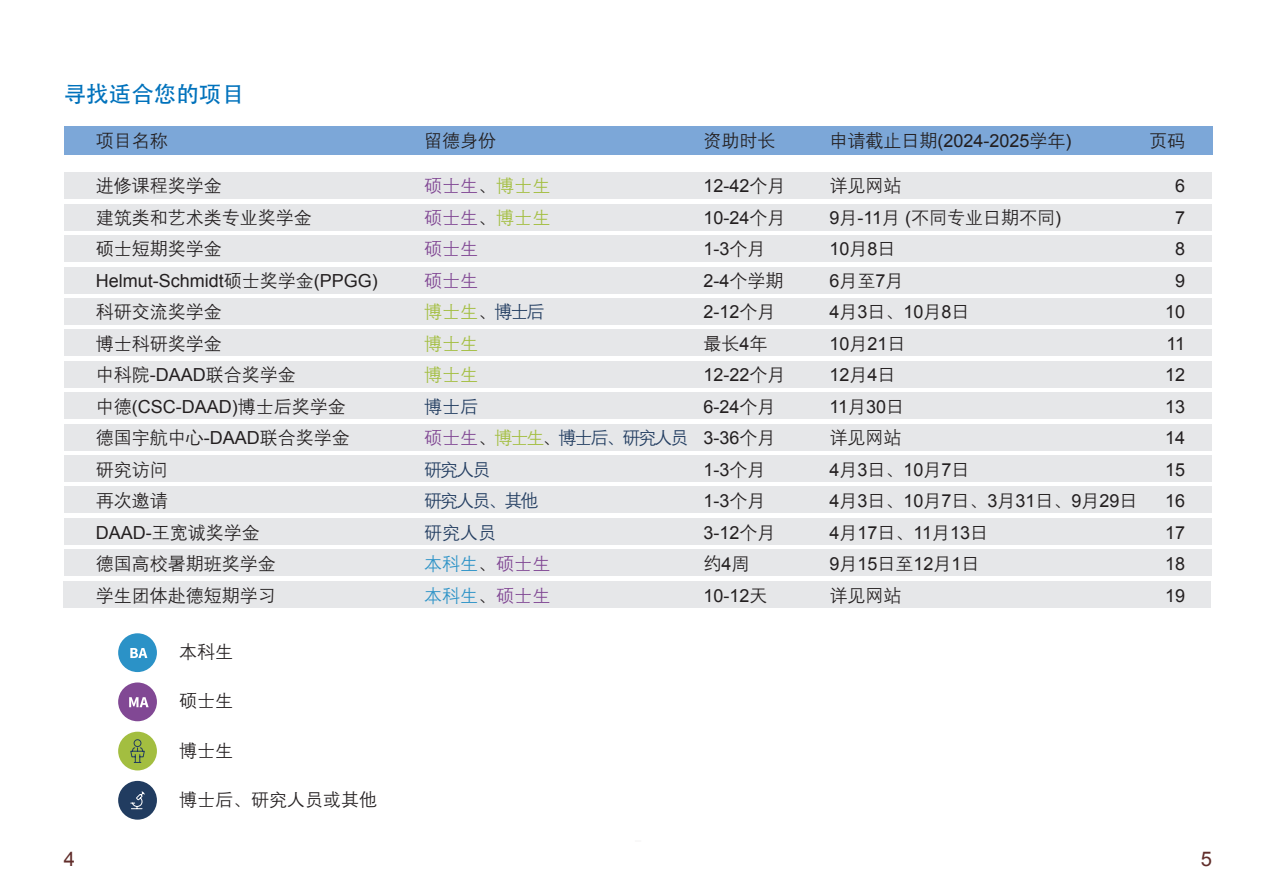
<style>
.page{position:relative;width:1276px;height:893px;background:#fff}
.page>*{position:absolute;margin:0;border:0;box-sizing:border-box;transform-origin:0 0}
.t1{font:22.5px "ST Heiti";color:#0072bc}
.t2{font:20.25px "Arial";color:#612d2a}
.t3{font:18px "Arial";color:#231f20}
.t4{font:18px "FZZDXJW GB1 0";color:#231f20}
.t5{font:18px "FZZDXJW GB1 0";letter-spacing:-.11em;color:#213c60}
.t6{font:18px "FZZDXJW GB1 0";color:#814894}
.t7{font:18px "FZZDXJW GB1 0";color:#2b92c7}
.t8{font:18px "FZZDXJW GB1 0";color:#a3be40}
.s1{font-family:"FZZDXJW GB1 0"}
.s2{color:#231f20}
.s3{color:#a3be40}
.s4{font-family:"Arial"}
.s5{color:#213c60}
.s6{color:#814894}
.s7{font-family:"Arial";color:#231f20}
</style>
<div class="page">
<div style="left:63px;top:581px;width:1148px;height:26px;background:#e6e7e9"></div>
<div style="left:64px;top:424px;width:1147px;height:26px;background:#e6e7e9"></div>
<div style="left:116px;top:632px;width:43px;height:42px;background:#2b92c7;border-radius:50%"></div>
<svg style="left:130px;top:648px;width:17px;height:10px"></svg>
<div style="left:115px;top:630px;width:45px;height:45px;border:3px solid #fff;border-radius:50%"></div>
<div style="left:117px;top:682px;width:41px;height:40px;background:#814894;border-radius:50%"></div>
<svg style="left:129px;top:697px;width:20px;height:10px"></svg>
<div style="left:116px;top:681px;width:43px;height:42px;border:2px solid #fff;border-radius:50%"></div>
<svg style="left:116px;top:779px;width:43px;height:42px"></svg>
<svg style="left:130px;top:791px;width:15px;height:18px"></svg>
<div style="left:115px;top:777px;width:45px;height:46px;border:3px solid #fff;border-radius:50%"></div>
<svg style="left:116px;top:730px;width:43px;height:42px"></svg>
<svg style="left:130px;top:739px;width:15px;height:24px"></svg>
<div style="left:115px;top:728px;width:45px;height:46px;border:3px solid #fff;border-radius:50%"></div>
<div style="left:64px;top:126px;width:1148px;height:28px;background:#7ca7d8"></div>
<div style="left:64px;top:173px;width:1147px;height:26px;background:#e6e7e9"></div>
<div style="left:64px;top:204px;width:1147px;height:26px;background:#e6e7e9"></div>
<div style="left:64px;top:236px;width:1147px;height:26px;background:#e6e7e9"></div>
<div style="left:64px;top:267px;width:1147px;height:26px;background:#e6e7e9"></div>
<div style="left:64px;top:298px;width:1147px;height:27px;background:#e6e7e9"></div>
<div style="left:64px;top:330px;width:1147px;height:26px;background:#e6e7e9"></div>
<div style="left:64px;top:361px;width:1147px;height:26px;background:#e6e7e9"></div>
<div style="left:64px;top:393px;width:1147px;height:26px;background:#e6e7e9"></div>
<div style="left:64px;top:455px;width:1147px;height:27px;background:#e6e7e9"></div>
<div style="left:64px;top:487px;width:1147px;height:26px;background:#e6e7e9"></div>
<div style="left:64px;top:518px;width:1147px;height:26px;background:#e6e7e9"></div>
<div style="left:64px;top:550px;width:1147px;height:26px;background:#e6e7e9"></div>
<p class="t1" style="left:64px;top:83px;width:181px">寻找适合您的项目</p>
<p class="t4" style="left:96px;top:131px;width:73px">项目名称</p>
<p class="t4" style="left:424px;top:131px;width:73px">留德身份</p>
<p class="t4" style="left:703px;top:131px;width:73px">资助时长</p>
<p class="t3" style="left:829px;top:131px;width:244px"><span class="s1">申请截止日期</span>(2024-2025<span class="s1">学年</span>)</p>
<p class="t4" style="left:1149px;top:131px;width:38px">页码</p>
<p class="t4" style="left:96px;top:176px;width:127px">进修课程奖学金</p>
<p class="t6" style="left:424px;top:176px;width:127px">硕士生<span class="s2">、</span><span class="s3">博士生</span></p>
<p class="t3" style="left:703px;top:176px;width:84px">12-42<span class="s1">个月</span></p>
<p class="t4" style="left:829px;top:176px;width:73px">详见网站</p>
<p class="t3" style="left:1175px;top:176px;width:12px">6</p>
<p class="t4" style="left:96px;top:208px;width:217px">建筑类和艺术类专业奖学金</p>
<p class="t6" style="left:424px;top:208px;width:127px">硕士生<span class="s2">、</span><span class="s3">博士生</span></p>
<p class="t3" style="left:703px;top:207px;width:84px">10-24<span class="s1">个月</span></p>
<p class="t4" style="left:829px;top:208px;width:233px"><span class="s4">9</span>月<span class="s4">-11</span>月 <span class="s4">(</span>不同专业日期不同<span class="s4">)</span></p>
<p class="t3" style="left:1175px;top:207px;width:12px">7</p>
<p class="t4" style="left:96px;top:239px;width:127px">硕士短期奖学金</p>
<p class="t6" style="left:424px;top:239px;width:55px">硕士生</p>
<p class="t3" style="left:703px;top:239px;width:64px">1-3<span class="s1">个月</span></p>
<p class="t3" style="left:829px;top:239px;width:68px">10<span class="s1">月</span>8<span class="s1">日</span></p>
<p class="t3" style="left:1175px;top:239px;width:12px">8</p>
<p class="t3" style="left:96px;top:270px;width:284px">Helmut-Schmidt<span class="s1">硕士奖学金</span>(PPGG)</p>
<p class="t6" style="left:424px;top:271px;width:55px">硕士生</p>
<p class="t3" style="left:703px;top:270px;width:82px">2-4<span class="s1">个学期</span></p>
<p class="t4" style="left:829px;top:271px;width:76px"><span class="s4">6</span>月至<span class="s4">7</span>月</p>
<p class="t3" style="left:1175px;top:270px;width:12px">9</p>
<p class="t4" style="left:96px;top:302px;width:127px">科研交流奖学金</p>
<p class="t8" style="left:424px;top:302px;width:122px">博士生<span class="s2">、</span><span class="s5">博士后</span></p>
<p class="t3" style="left:703px;top:302px;width:74px">2-12<span class="s1">个月</span></p>
<p class="t3" style="left:829px;top:302px;width:142px">4<span class="s1">月</span>3<span class="s1">日、</span>10<span class="s1">月</span>8<span class="s1">日</span></p>
<p class="t3" style="left:1165px;top:302px;width:22px">10</p>
<p class="t4" style="left:96px;top:334px;width:127px">博士科研奖学金</p>
<p class="t8" style="left:424px;top:334px;width:55px">博士生</p>
<p class="t4" style="left:703px;top:334px;width:66px">最长<span class="s4">4</span>年</p>
<p class="t3" style="left:829px;top:333px;width:78px">10<span class="s1">月</span>21<span class="s1">日</span></p>
<p class="t3" style="left:1166px;top:333px;width:20px">11</p>
<p class="t4" style="left:96px;top:365px;width:201px">中科院<span class="s4">-DAAD</span>联合奖学金</p>
<p class="t8" style="left:424px;top:365px;width:55px">博士生</p>
<p class="t3" style="left:703px;top:365px;width:84px">12-22<span class="s1">个月</span></p>
<p class="t3" style="left:829px;top:365px;width:68px">12<span class="s1">月</span>4<span class="s1">日</span></p>
<p class="t3" style="left:1165px;top:365px;width:22px">12</p>
<p class="t3" style="left:96px;top:396px;width:252px"><span class="s1">中德</span>(CSC-DAAD)<span class="s1">博士后奖学金</span></p>
<p class="t5" style="left:424px;top:397px;width:55px">博士后</p>
<p class="t3" style="left:703px;top:396px;width:74px">6-24<span class="s1">个月</span></p>
<p class="t3" style="left:829px;top:396px;width:76px">11<span class="s1">月</span>30<span class="s1">日</span></p>
<p class="t3" style="left:1165px;top:396px;width:22px">13</p>
<p class="t4" style="left:96px;top:428px;width:255px">德国宇航中心<span class="s4">-DAAD</span>联合奖学金</p>
<p class="t5" style="left:424px;top:428px;width:353px"><span class="s6">硕士生</span><span class="s2">、</span><span class="s3">博士生</span><span class="s2">、</span>博士后、研究人员 <span class="s7">3-36</span><span class="s2">个月</span></p>
<p class="t4" style="left:829px;top:428px;width:73px">详见网站</p>
<p class="t3" style="left:1165px;top:428px;width:22px">14</p>
<p class="t4" style="left:96px;top:460px;width:73px">研究访问</p>
<p class="t5" style="left:424px;top:460px;width:68px">研究人员</p>
<p class="t3" style="left:703px;top:459px;width:64px">1-3<span class="s1">个月</span></p>
<p class="t3" style="left:829px;top:459px;width:142px">4<span class="s1">月</span>3<span class="s1">日、</span>10<span class="s1">月</span>7<span class="s1">日</span></p>
<p class="t3" style="left:1165px;top:459px;width:22px">15</p>
<p class="t4" style="left:96px;top:491px;width:73px">再次邀请</p>
<p class="t5" style="left:424px;top:491px;width:116px">研究人员、其他</p>
<p class="t3" style="left:703px;top:491px;width:64px">1-3<span class="s1">个月</span></p>
<p class="t3" style="left:829px;top:491px;width:310px">4<span class="s1">月</span>3<span class="s1">日、</span>10<span class="s1">月</span>7<span class="s1">日、</span>3<span class="s1">月</span>31<span class="s1">日、</span>9<span class="s1">月</span>29<span class="s1">日</span></p>
<p class="t3" style="left:1165px;top:491px;width:22px">16</p>
<p class="t4" style="left:96px;top:523px;width:165px"><span class="s4">DAAD-</span>王宽诚奖学金</p>
<p class="t5" style="left:424px;top:523px;width:73px">研究人员</p>
<p class="t3" style="left:703px;top:522px;width:74px">3-12<span class="s1">个月</span></p>
<p class="t3" style="left:829px;top:522px;width:160px">4<span class="s1">月</span>17<span class="s1">日、</span>11<span class="s1">月</span>13<span class="s1">日</span></p>
<p class="t3" style="left:1165px;top:522px;width:22px">17</p>
<p class="t4" style="left:96px;top:554px;width:181px">德国高校暑期班奖学金</p>
<p class="t7" style="left:424px;top:554px;width:127px">本科生<span class="s2">、</span><span class="s6">硕士生</span></p>
<p class="t4" style="left:703px;top:554px;width:48px">约<span class="s4">4</span>周</p>
<p class="t3" style="left:829px;top:554px;width:152px">9<span class="s1">月</span>15<span class="s1">日至</span>12<span class="s1">月</span>1<span class="s1">日</span></p>
<p class="t3" style="left:1165px;top:554px;width:22px">18</p>
<p class="t4" style="left:96px;top:586px;width:181px">学生团体赴德短期学习</p>
<p class="t7" style="left:424px;top:586px;width:127px">本科生<span class="s2">、</span><span class="s6">硕士生</span></p>
<p class="t3" style="left:703px;top:585px;width:66px">10-12<span class="s1">天</span></p>
<p class="t4" style="left:829px;top:586px;width:73px">详见网站</p>
<p class="t3" style="left:1165px;top:585px;width:22px">19</p>
<p class="t4" style="left:179px;top:642px;width:55px">本科生</p>
<p class="t4" style="left:179px;top:691px;width:55px">硕士生</p>
<p class="t4" style="left:179px;top:741px;width:55px">博士生</p>
<p class="t4" style="left:179px;top:790px;width:200px">博士后、研究人员或其他</p>
<p class="t2" style="left:64px;top:847px;width:13px">4</p>
<p class="t2" style="left:1200px;top:847px;width:13px">5</p>
</div>
